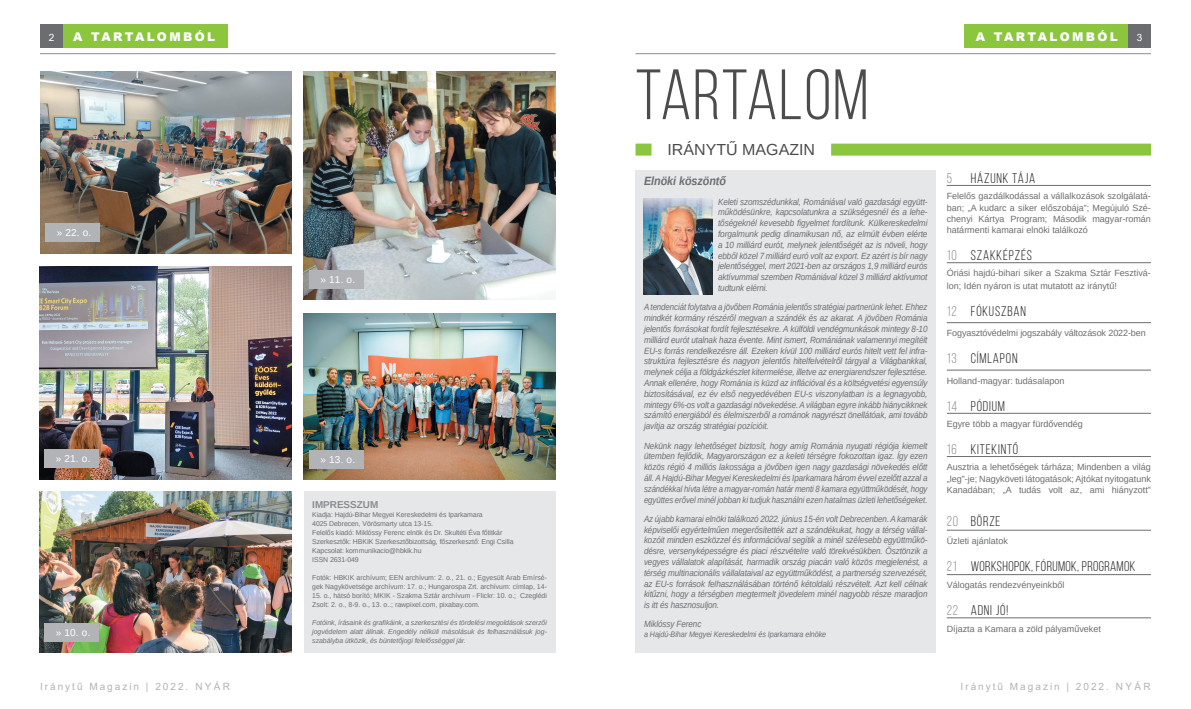
<style>
.page{position:relative;width:1191px;height:709px;background:#fff}
.page>*{position:absolute;margin:0;border:0;box-sizing:border-box;transform-origin:0 0}
.t1{font:71px "Bebas Neue";letter-spacing:.02em;color:#4b4c4d}
.t2{font:16px "Arimo";color:#4b4c4d}
.t3{font:14px "Bebas Neue";letter-spacing:.06em;color:#231f20}
.t4{font:14px "Bebas Neue";letter-spacing:.025em;color:#231f20}
.t5{font:14px "Bebas Neue";color:#8a8c8f}
.t6{font:900 12px "Arial";letter-spacing:.2em;color:#fff}
.t7{font:italic 700 12px "Arimo";letter-spacing:-.005em;color:#6c6d70;scale:.9 1}
.t8{font:10px "Arial";letter-spacing:.2em;color:#b2b3b7}
.t9{font:10px "Arimo";letter-spacing:.02em;color:#fff}
.t10{font:700 10px "Arimo";color:#8a8c8f}
.t11{font:10px "Arial";color:#fff}
.t12{font:italic 9px/10.8px "Arimo";letter-spacing:-.01em;color:#6c6d70;text-align:justify;scale:.88 1}
.t13{font:italic 9px/10.8px "Arimo";letter-spacing:-.01em;color:#6c6d70;text-align:justify;scale:.89 1}
.t14{font:9px/11.3px "Arimo";color:#6c6d70;text-align:justify}
.t15{font:italic 9px/10.8px "Arimo";letter-spacing:-.01em;color:#6c6d70;text-align:justify;scale:.9 1}
.t16{font:italic 9px/10.8px "Arimo";letter-spacing:-.01em;color:#6c6d70;text-align:justify;scale:.91 1}
.t17{font:italic 8px "Arimo";letter-spacing:-.01em;color:#6c6d70;scale:.9 1}
.t18{font:7px/9px "Arimo";letter-spacing:-.01em;color:#6c6d70}
.t19{font:italic 7px/9px "Arimo";letter-spacing:-.005em;color:#6c6d70;text-align:justify}
.s1{color:#8a8c8f}
</style>
<div class="page">
<div style="left:1128px;top:25px;width:23px;height:23px;background:#6c6d70"></div>
<div style="left:40px;top:25px;width:23px;height:23px;background:#6c6d70"></div>
<hr style="left:635px;top:53px;width:516px;height:1px;background:#8a8c8f">
<hr style="left:40px;top:53px;width:515px;height:1px;background:#8a8c8f">
<div style="left:964px;top:25px;width:164px;height:23px;background:#8bc63e"></div>
<div style="left:63px;top:25px;width:165px;height:23px;background:#8bc63e"></div>
<img style="left:304px;top:313px;width:251px;height:166px">
<img style="left:304px;top:71px;width:251px;height:229px">
<img style="left:40px;top:71px;width:252px;height:182px">
<img style="left:40px;top:266px;width:251px;height:213px">
<div style="left:635px;top:171px;width:301px;height:482px;background:#e6e7e9"></div>
<div style="left:304px;top:491px;width:251px;height:162px;background:#e6e7e9"></div>
<img style="left:40px;top:491px;width:252px;height:162px">
<div style="left:45px;top:623px;width:54px;height:18px;background:#b2b3b7"></div>
<div style="left:310px;top:450px;width:54px;height:18px;background:#b2b3b7"></div>
<hr style="left:946px;top:185px;width:205px;height:1px;background:#6c6d70">
<hr style="left:946px;top:262px;width:205px;height:1px;background:#6c6d70">
<hr style="left:946px;top:322px;width:205px;height:1px;background:#6c6d70">
<hr style="left:946px;top:370px;width:205px;height:1px;background:#6c6d70">
<hr style="left:946px;top:413px;width:205px;height:1px;background:#6c6d70">
<hr style="left:946px;top:456px;width:205px;height:1px;background:#6c6d70">
<hr style="left:946px;top:530px;width:205px;height:1px;background:#6c6d70">
<hr style="left:946px;top:574px;width:205px;height:1px;background:#6c6d70">
<hr style="left:946px;top:617px;width:205px;height:1px;background:#6c6d70">
<img style="left:644px;top:198px;width:68px;height:96px">
<div style="left:45px;top:449px;width:54px;height:18px;background:#b2b3b7"></div>
<div style="left:310px;top:270px;width:54px;height:18px;background:#b2b3b7"></div>
<div style="left:46px;top:224px;width:54px;height:18px;background:#b2b3b7"></div>
<div style="left:635px;top:144px;width:16px;height:12px;background:#8bc63e"></div>
<div style="left:831px;top:144px;width:320px;height:12px;background:#8bc63e"></div>
<h3 class="t6" style="left:73px;top:28px;width:144px">A TARTALOMBÓL</h3>
<h3 class="t6" style="left:975px;top:28px;width:144px">A TARTALOMBÓL</h3>
<p class="t11" style="left:49px;top:30px;width:7px">2</p>
<p class="t11" style="left:1136px;top:30px;width:7px">3</p>
<p class="t9" style="left:57px;top:226px;width:36px">» 22. o.</p>
<p class="t9" style="left:56px;top:452px;width:36px">» 21. o.</p>
<p class="t9" style="left:56px;top:626px;width:36px">» 10. o.</p>
<p class="t9" style="left:321px;top:273px;width:36px">» 11. o.</p>
<p class="t9" style="left:321px;top:453px;width:36px">» 13. o.</p>
<p class="t10" style="left:312px;top:498px;width:68px">IMPRESSZUM</p>
<p class="t18" style="left:312px;top:510px;width:203px">Kiadja: Hajdú-Bihar Megyei Kereskedelmi és Iparkamara<br>4025 Debrecen, Vörösmarty utca 13-15.<br>Felelős kiadó: Miklóssy Ferenc elnök és Dr. Skultéti Éva főtitkár Szerkesztők: HBKIK Szerkesztőbizottság, főszerkesztő: Engi Csilla Kapcsolat: kommunikacio@hbkik.hu<br>ISSN 2631-049</p>
<p class="t18" style="left:312px;top:573px;width:236px">Fotók: HBKIK archívum; EEN archívum: 2. o., 21. o.; Egyesült Arab Emírsé&shy;gek Nagykövetsége archívum: 17. o.; Hungarospa Zrt. archívum: címlap, 14-</p>
<p class="t18" style="left:312px;top:591px;width:236px">15. o., hátsó borító; MKIK - Szakma Sztár archívum - Flickr: 10. o.; Czeglédi<br>Zsolt: 2. o., 8-9. o., 13. o..; rawpixel.com, pixabay.com.</p>
<p class="t19" style="left:312px;top:618px;width:236px">Fotóink, írásaink és grafikáink, a szerkesztési és tördelési megoldások szerzői jogvédelem alatt állnak. Engedély nélküli másolásuk és felhasználásuk jog&shy;szabályba ütközik, és büntetőjogi felelősséggel jár.</p>
<h1 class="t1" style="left:635px;top:57px;width:234px">TARTALOM</h1>
<h2 class="t2" style="left:667px;top:139px;width:149px">IRÁNYTŰ MAGAZIN</h2>
<h3 class="t7" style="left:644px;top:173px;width:93px">Elnöki köszöntő</h3>
<p class="t15" style="left:718px;top:196px;width:234px">Keleti szomszédunkkal, Romániával való gazdasági együtt&shy;működésünkre, kapcsolatunkra a szükségesnél és a lehe&shy;tőségeknél kevesebb figyelmet fordítunk. Külkereskedelmi forgalmunk pedig dinamikusan nő, az elmúlt évben elérte a 10 milliárd eurót, melynek jelentőségét az is növeli, hogy ebből közel 7 milliárd euró volt az export. Ez azért is bír nagy jelentőséggel, mert 2021-ben az országos 1,9 milliárd eurós aktívummal szemben Romániával közel 3 milliárd aktívumot tudtunk elérni.</p>
<p class="t12" style="left:644px;top:302px;width:324px">A tendenciát folytatva a jövőben Románia jelentős stratégiai partnerünk lehet. Ehhez mindkét kormány részéről megvan a szándék és az akarat. A jövőben Románia jelentős forrásokat fordít fejlesztésekre. A külföldi vendégmunkások mintegy 8-10 milliárd eurót utalnak haza évente. Mint ismert, Romániának valamennyi megítélt EU-s forrás rendelkezésre áll. Ezeken kívül 100 milliárd eurós hitelt vett fel infra&shy;struktúra fejlesztésre és nagyon jelentős hitelfelvételről tárgyal a Világbankkal, melynek célja a földgázkészlet kitermelése, illetve az energiarendszer fejlesztése.<br>Annak ellenére, hogy Románia is küzd az inflációval és a költségvetési egyensúly biztosításával, ez év első negyedévében EU-s viszonylatban is a legnagyobb, mintegy 6%-os volt a gazdasági növekedése. A világban egyre inkább hiánycikknek számító energiából és élelmiszerből a románok nagyrészt önellátóak, ami tovább javítja az ország stratégiai pozícióit.</p>
<p class="t16" style="left:644px;top:440px;width:313px">Nekünk nagy lehetőséget biztosít, hogy amíg Románia nyugati régiója kiemelt ütemben fejlődik, Magyarországon ez a keleti térségre fokozottan igaz. Így ezen közös régió 4 milliós lakossága a jövőben igen nagy gazdasági növekedés előtt áll. A Hajdú-Bihar Megyei Kereskedelmi és Iparkamara három évvel ezelőtt azzal a szándékkal hívta létre a magyar-román határ menti 8 kamara együttműködését, hogy együttes erővel minél jobban ki tudjuk használni ezen hatalmas üzleti lehetőségeket.</p>
<p class="t13" style="left:644px;top:513px;width:320px">Az újabb kamarai elnöki találkozó 2022. június 15-én volt Debrecenben. A kamarák képviselői egyértelműen megerősítették azt a szándékukat, hogy a térség vállal&shy;kozóit minden eszközzel és információval segítik a minél szélesebb együttműkö&shy;désre, versenyképességre és piaci részvételre való törekvésükben. Ösztönzik a vegyes vállalatok alapítását, harmadik ország piacán való közös megjelenést, a térség multinacionális vállalataival az együttműködést, a partnerség szervezését, az EU-s források felhasználásában történő kétoldalú részvételt. Azt kell célnak kitűzni, hogy a térségben megtermelt jövedelem minél nagyobb része maradjon is itt és hasznosuljon.</p>
<p class="t15" style="left:644px;top:618px;width:65px">Miklóssy Ferenc</p>
<p class="t17" style="left:644px;top:628px;width:204px">a Hajdú-Bihar Megyei Kereskedelmi és Iparkamara elnöke</p>
<h3 class="t5" style="left:946px;top:170px;width:7px">5</h3>
<h3 class="t3" style="left:970px;top:170px;width:66px">HÁZUNK TÁJA</h3>
<p class="t14" style="left:946px;top:190px;width:206px">Felelős gazdálkodással a vállalkozások szolgálatá&shy;ban; „A kudarc a siker előszobája”; Megújuló Szé&shy;chenyi Kártya Program; Második magyar-román határmenti kamarai elnöki találkozó</p>
<h3 class="t3" style="left:946px;top:248px;width:87px"><span class="s1">10</span> SZAKKÉPZÉS</h3>
<p class="t14" style="left:946px;top:267px;width:206px;line-height:12.5px">Óriási hajdú-bihari siker a Szakma Sztár Fesztivá&shy;lon; Idén nyáron is utat mutatott az iránytű!</p>
<h3 class="t3" style="left:946px;top:303px;width:81px"><span class="s1">12</span> FÓKUSZBAN</h3>
<p class="t14" style="left:946px;top:328px;width:200px">Fogyasztóvédelmi jogszabály változások 2022-ben</p>
<h3 class="t3" style="left:946px;top:351px;width:72px"><span class="s1">13</span> CÍMLAPON</h3>
<p class="t14" style="left:946px;top:375px;width:119px">Holland-magyar: tudásalapon</p>
<h3 class="t3" style="left:946px;top:398px;width:60px"><span class="s1">14</span> PÓDIUM</h3>
<p class="t14" style="left:946px;top:418px;width:138px">Egyre több a magyar fürdővendég</p>
<h3 class="t3" style="left:946px;top:441px;width:73px"><span class="s1">16</span> KITEKINTŐ</h3>
<p class="t14" style="left:946px;top:461px;width:206px">Ausztria a lehetőségek tárháza; Mindenben a világ „leg”-je; Nagyköveti látogatások; Ajtókat nyitogatunk Kanadában; „A tudás volt az, ami hiányzott”</p>
<h3 class="t3" style="left:946px;top:514px;width:55px"><span class="s1">20</span> BÖRZE</h3>
<p class="t14" style="left:946px;top:535px;width:63px">Üzleti ajánlatok</p>
<h3 class="t4" style="left:946px;top:558px;width:190px"><span class="s1">21</span> WORKSHOPOK, FÓRUMOK, PROGRAMOK</h3>
<p class="t14" style="left:946px;top:579px;width:119px">Válogatás rendezvényeinkből</p>
<h3 class="t3" style="left:946px;top:603px;width:63px"><span class="s1">22</span> ADNI JÓ!</h3>
<p class="t14" style="left:946px;top:623px;width:156px">Díjazta a Kamara a zöld pályaműveket</p>
<p class="t8" style="left:40px;top:679px;width:192px">Iránytű Magazin | 2022. NYÁR</p>
<p class="t8" style="left:960px;top:679px;width:192px">Iránytű Magazin | 2022. NYÁR</p>
</div>
